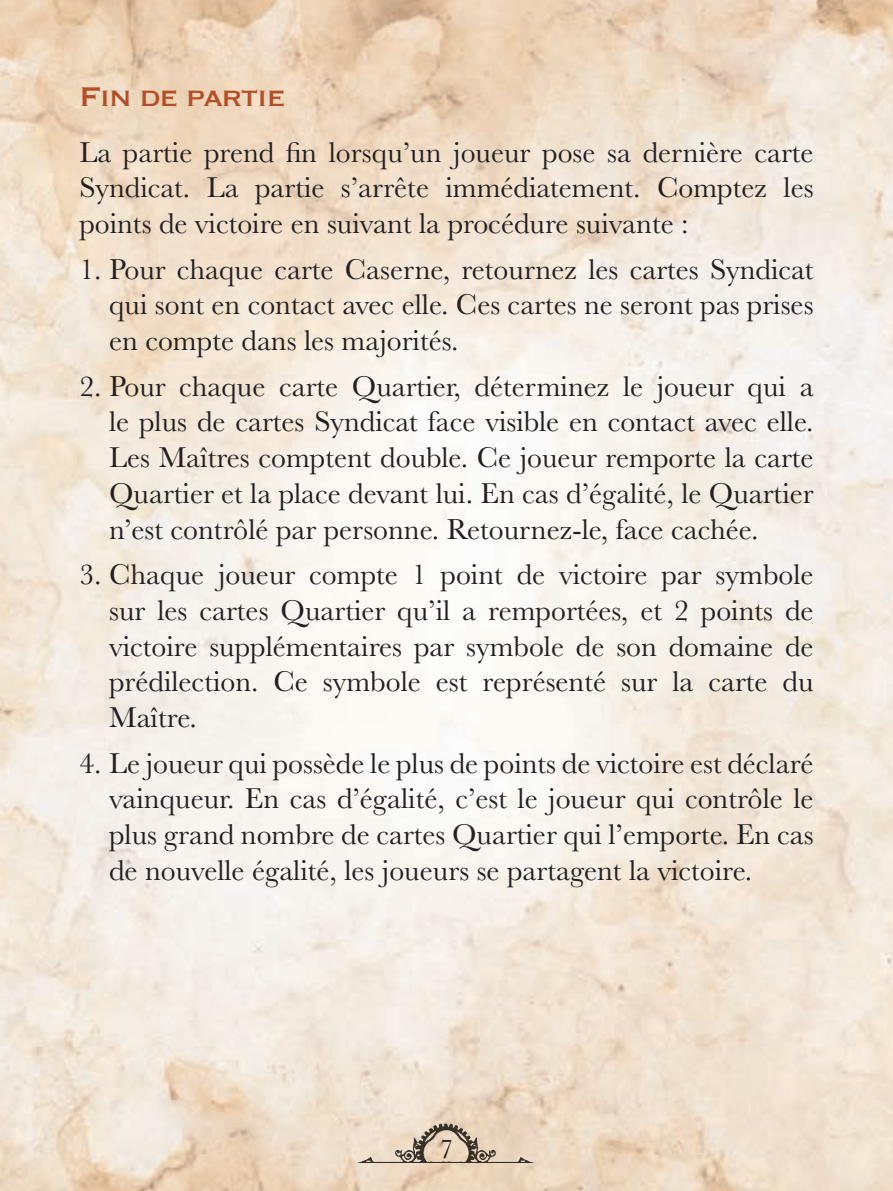
<style>
.page{position:relative;width:893px;height:1191px;background:#fff}
.page>*{position:absolute;margin:0;border:0;box-sizing:border-box;transform-origin:0 0}
.t1{font:35px "Copperplate";letter-spacing:-.05em;color:#b54e26}
.t2{font:29.75px/35.7px "Baskerville";color:#231f20;text-align:justify}
.t3{font:28px "Baskerville";color:#231f20}
</style>
<div class="page">
<img style="left:355px;top:1121px;width:183px;height:46px">
<p class="t1" style="left:79px;top:74px;width:208px">Fin de partie</p>
<p class="t2" style="left:79px;top:135px;width:736px">La partie prend fin lorsqu’un joueur pose sa dernière carte Syndicat. La partie s’arrête immédiatement. Comptez les points de victoire en suivant la procédure suivante :</p>
<p class="t2" style="left:109px;top:252px;width:706px;text-indent:-30px">1. Pour chaque carte Caserne, retournez les cartes Syndicat qui sont en contact avec elle. Ces cartes ne seront pas prises en compte dans les majorités.</p>
<p class="t2" style="left:109px;top:369px;width:706px;text-indent:-30px">2. Pour chaque carte Quartier, déterminez le joueur qui a le plus de cartes Syndicat face visible en contact avec elle.<br>Les Maîtres comptent double. Ce joueur remporte la carte Quartier et la place devant lui. En cas d’égalité, le Quartier n’est contrôlé par personne. Retournez-le, face cachée.</p>
<p class="t2" style="left:109px;top:557px;width:706px;text-indent:-30px">3. Chaque joueur compte 1 point de victoire par symbole sur les cartes Quartier qu’il a remportées, et 2 points de victoire supplémentaires par symbole de son domaine de prédilection. Ce symbole est représenté sur la carte du Maître.</p>
<p class="t2" style="left:109px;top:745px;width:706px;text-indent:-30px">4. Le joueur qui possède le plus de points de victoire est déclaré vainqueur. En cas d’égalité, c’est le joueur qui contrôle le plus grand nombre de cartes Quartier qui l’emporte. En cas de nouvelle égalité, les joueurs se partagent la victoire.</p>
<p class="t3" style="left:439px;top:1130px;width:15px">7</p>
</div>
